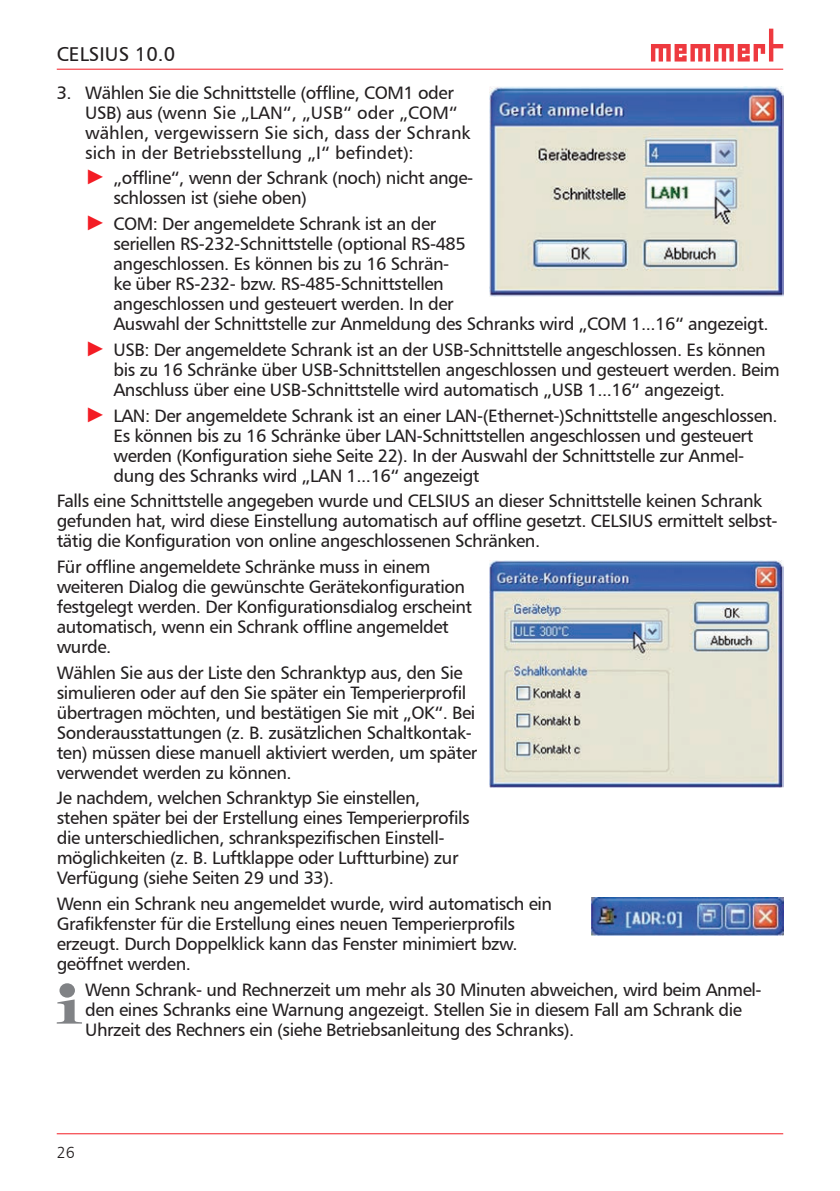
<style>
.page{position:relative;width:840px;height:1191px;background:#fff}
.page>*{position:absolute;margin:0;border:0;box-sizing:border-box;transform-origin:0 0}
.t1{font:20px "Humanist 777 BT Roman B";color:#231f20}
.Fließtext_links{font:18px/20px "Humanist 777 BT Roman B";letter-spacing:-.025em;color:#231f20}
.Hinweis{font:18px/20px "Humanist 777 BT Roman B";letter-spacing:-.025em;color:#231f20}
.Fließtext_links-2{font:18px/20px "Humanist 777 BT Roman B";color:#231f20}
.t2{font:16px "Humanist 777 BT Light B";color:#231f20}
.s1{font-family:"Arial";font-size:21px;color:#f31c24}
</style>
<div class="page">
<hr style="left:57px;top:69px;width:725px;height:1px;background:#f31c24">
<hr style="left:57px;top:1133px;width:725px;height:1px;background:#f31c24">
<svg style="left:651px;top:29px;width:131px;height:33px"></svg>
<img style="left:489px;top:86px;width:293px;height:210px">
<img style="left:489px;top:560px;width:293px;height:228px">
<img style="left:591px;top:897px;width:191px;height:39px">
<svg style="left:57px;top:999px;width:25px;height:24px"></svg>
<div style="left:59px;top:983px;width:16px;height:14px;background:#808285;border-radius:50%"></div>
<p class="t1" style="left:57px;top:42px;width:120px">CELSIUS 10.0</p>
<p class="Fließtext_links-2" style="left:85px;top:82px;width:387px;text-indent:-28px">3. Wählen Sie die Schnittstelle (offline, COM1 oder USB) aus (wenn Sie „LAN“, „USB“ oder „COM“ wählen, vergewissern Sie sich, dass der Schrank sich in der Betriebsstellung „I“ befindet):</p>
<p class="Fließtext_links" style="left:113px;top:168px;width:361px;text-indent:-28px"><span class="s1">►</span> „offline“, wenn der Schrank (noch) nicht ange&shy;schlossen ist (siehe oben)</p>
<p class="Fließtext_links" style="left:113px;top:213px;width:656px;text-indent:-28px"><span class="s1">►</span> COM: Der angemeldete Schrank ist an der<br>seriellen RS-232-Schnittstelle (optional RS-485<br>angeschlossen. Es können bis zu 16 Schrän-<br>ke über RS-232- bzw. RS-485-Schnittstellen<br>angeschlossen und gesteuert werden. In der<br>Auswahl der Schnittstelle zur Anmeldung des Schranks wird „COM 1...16“ angezeigt.</p>
<p class="Fließtext_links" style="left:113px;top:339px;width:667px;text-indent:-28px"><span class="s1">►</span> USB: Der angemeldete Schrank ist an der USB-Schnittstelle angeschlossen. Es können bis zu 16 Schränke über USB-Schnittstellen angeschlossen und gesteuert werden. Beim<br>Anschluss über eine USB-Schnittstelle wird automatisch „USB 1...16“ angezeigt.</p>
<p class="Fließtext_links" style="left:113px;top:405px;width:665px;text-indent:-28px"><span class="s1">►</span> LAN: Der angemeldete Schrank ist an einer LAN-(Ethernet-)Schnittstelle angeschlossen.<br>Es können bis zu 16 Schränke über LAN-Schnittstellen angeschlossen und gesteuert werden (Konfiguration siehe Seite 22). In der Auswahl der Schnittstelle zur Anmel&shy;dung des Schranks wird „LAN 1...16“ angezeigt</p>
<p class="Fließtext_links" style="left:57px;top:490px;width:722px">Falls eine Schnittstelle angegeben wurde und CELSIUS an dieser Schnittstelle keinen Schrank gefunden hat, wird diese Einstellung automatisch auf offline gesetzt. CELSIUS ermittelt selbst&shy;tätig die Konfiguration von online angeschlossenen Schränken.</p>
<p class="Fließtext_links" style="left:57px;top:556px;width:416px">Für offline angemeldete Schränke muss in einem weiteren Dialog die gewünschte Gerätekonfiguration festgelegt werden. Der Konfigurationsdialog erscheint automatisch, wenn ein Schrank offline angemeldet wurde.</p>
<p class="Fließtext_links" style="left:57px;top:662px;width:422px">Wählen Sie aus der Liste den Schranktyp aus, den Sie simulieren oder auf den Sie später ein Temperierprofil übertragen möchten, und bestätigen Sie mit „OK“. Bei Sonderausstattungen (z. B. zusätzlichen Schaltkontak&shy;ten) müssen diese manuell aktiviert werden, um später verwendet werden zu können.</p>
<p class="Fließtext_links" style="left:57px;top:787px;width:414px">Je nachdem, welchen Schranktyp Sie einstellen, stehen später bei der Erstellung eines Temperierprofils die unterschiedlichen, schrankspezifischen Einstell&shy;möglichkeiten (z. B. Luftklappe oder Luftturbine) zur Verfügung (siehe Seiten 29 und 33).</p>
<p class="Fließtext_links" style="left:57px;top:893px;width:496px">Wenn ein Schrank neu angemeldet wurde, wird automatisch ein Grafikfenster für die Erstellung eines neuen Temperierprofils erzeugt. Durch Doppelklick kann das Fenster minimiert bzw. geöffnet werden.</p>
<p class="Hinweis" style="left:85px;top:979px;width:677px">Wenn Schrank- und Rechnerzeit um mehr als 30 Minuten abweichen, wird beim Anmel&shy;den eines Schranks eine Warnung angezeigt. Stellen Sie in diesem Fall am Schrank die<br>Uhrzeit des Rechners ein (siehe Betriebsanleitung des Schranks).</p>
<p class="t2" style="left:57px;top:1142px;width:19px">26</p>
</div>
